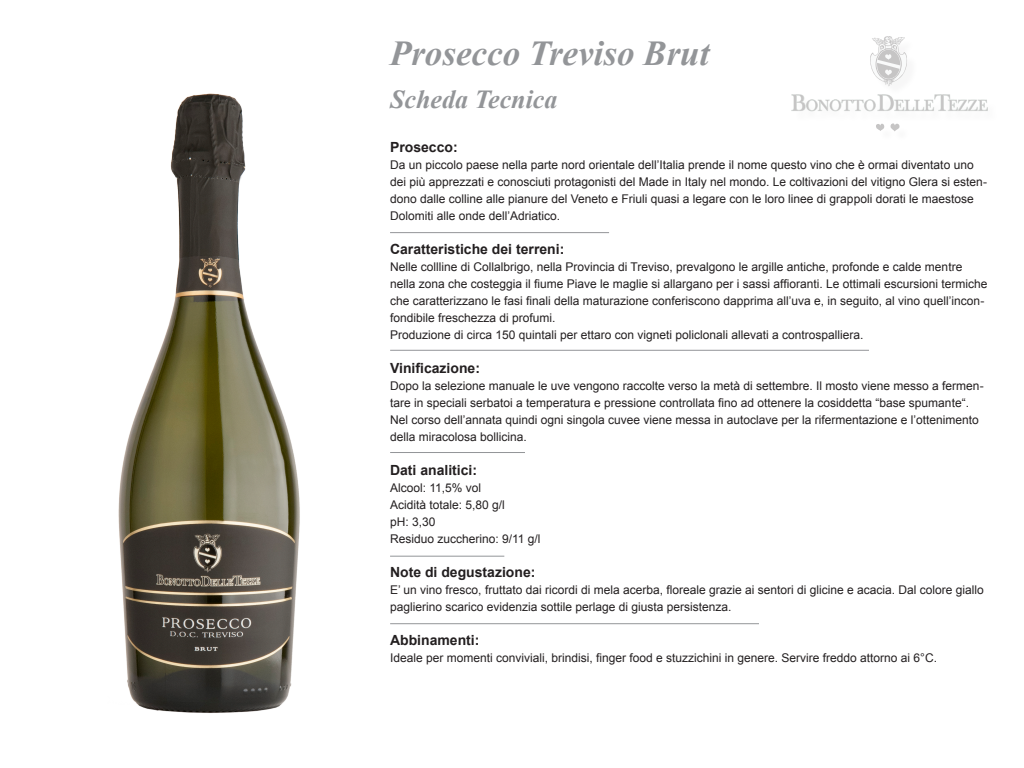
<style>
.page{position:relative;width:1024px;height:768px;background:#fff}
.page>*{position:absolute;margin:0;border:0;box-sizing:border-box;transform-origin:0 0}
.titolo_schede{font:italic 700 35px "Times New Roman";color:#939598}
.t1{font:italic 700 26px "Times New Roman";color:#939598}
.t2{font:700 14px "Arial";color:#231f20}
.t3{font:12px/17px "Arial";color:#231f20}
</style>
<div class="page">
<svg style="left:791px;top:36px;width:197px;height:95px"></svg>
<img style="left:118px;top:93px;width:182px;height:620px">
<hr style="left:390px;top:232px;width:219px;height:1px;background:#939598">
<hr style="left:390px;top:350px;width:479px;height:1px;background:#939598">
<hr style="left:390px;top:452px;width:135px;height:1px;background:#939598">
<hr style="left:390px;top:556px;width:114px;height:1px;background:#939598">
<hr style="left:390px;top:623px;width:369px;height:1px;background:#939598">
<p class="titolo_schede" style="left:390px;top:29px;width:321px">Prosecco Treviso Brut</p>
<p class="t1" style="left:390px;top:81px;width:169px">Scheda Tecnica</p>
<p class="t2" style="left:390px;top:138px;width:69px">Prosecco:</p>
<p class="t3" style="left:390px;top:157px;width:598px">Da un piccolo paese nella parte nord orientale dell’Italia prende il nome questo vino che è ormai diventato uno dei più apprezzati e conosciuti protagonisti del Made in Italy nel mondo. Le coltivazioni del vitigno Glera si esten&shy;dono dalle colline alle pianure del Veneto e Friuli quasi a legare con le loro linee di grappoli dorati le maestose Dolomiti alle onde dell’Adriatico.</p>
<p class="t2" style="left:390px;top:240px;width:176px">Caratteristiche dei terreni:</p>
<p class="t3" style="left:390px;top:259px;width:599px">Nelle collline di Collalbrigo, nella Provincia di Treviso, prevalgono le argille antiche, profonde e calde mentre nella zona che costeggia il fiume Piave le maglie si allargano per i sassi affioranti. Le ottimali escursioni termiche che caratterizzano le fasi finali della maturazione conferiscono dapprima all’uva e, in seguito, al vino quell’incon&shy;fondibile freschezza di profumi.</p>
<p class="t3" style="left:390px;top:327px;width:475px">Produzione di circa 150 quintali per ettaro con vigneti policlonali allevati a controspalliera.</p>
<p class="t2" style="left:390px;top:359px;width:91px">Vinificazione:</p>
<p class="t3" style="left:390px;top:378px;width:595px">Dopo la selezione manuale le uve vengono raccolte verso la metà di settembre. Il mosto viene messo a fermen&shy;tare in speciali serbatoi a temperatura e pressione controllata fino ad ottenere la cosiddetta “base spumante“.<br>Nel corso dell’annata quindi ogni singola cuvee viene messa in autoclave per la rifermentazione e l’ottenimento della miracolosa bollicina.</p>
<p class="t2" style="left:390px;top:461px;width:89px">Dati analitici:</p>
<p class="t3" style="left:390px;top:480px;width:93px">Alcool: 11,5% vol</p>
<p class="t3" style="left:390px;top:497px;width:116px">Acidità totale: 5,80 g/l</p>
<p class="t3" style="left:390px;top:514px;width:47px">pH: 3,30</p>
<p class="t3" style="left:390px;top:531px;width:152px">Residuo zuccherino: 9/11 g/l</p>
<p class="t2" style="left:390px;top:563px;width:147px">Note di degustazione:</p>
<p class="t3" style="left:390px;top:582px;width:595px">E’ un vino fresco, fruttato dai ricordi di mela acerba, floreale grazie ai sentori di glicine e acacia. Dal colore giallo paglierino scarico evidenzia sottile perlage di giusta persistenza.</p>
<p class="t2" style="left:390px;top:631px;width:91px">Abbinamenti:</p>
<p class="t3" style="left:390px;top:650px;width:549px">Ideale per momenti conviviali, brindisi, finger food e stuzzichini in genere. Servire freddo attorno ai 6°C.</p>
</div>
